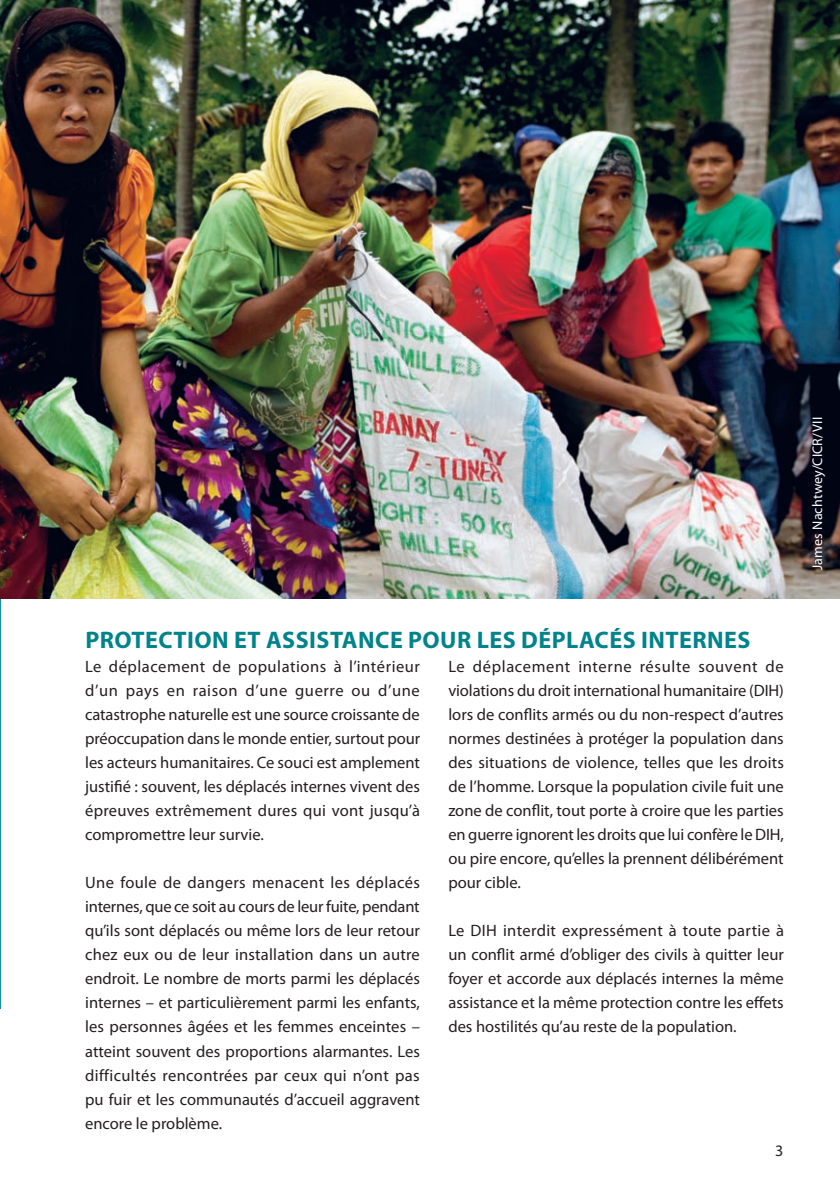
<style>
.page{position:relative;width:840px;height:1191px;background:#fff}
.page>*{position:absolute;margin:0;border:0;box-sizing:border-box;transform-origin:0 0}
.t1{font:700 24px "Myriad Pro";letter-spacing:.02em;color:#00838b}
.t2{font:16.4px/24px "Myriad Pro";color:#231f20;text-align:justify}
.t3{font:16px "Myriad Pro";color:#231f20}
.t4{font:14px "Myriad Pro";letter-spacing:.01em;color:#fff}
</style>
<div class="page">
<img style="left:0;top:0;width:839px;height:598px">
<h1 class="t1" style="left:85px;top:624px;width:666px">PROTECTION ET ASSISTANCE POUR LES DÉPL ACÉS INTERNES</h1>
<p class="t2" style="left:85px;top:654px;width:336px">Le déplacement de populations à l’intérieur d’un pays en raison d’une guerre ou d’une catastrophe naturelle est une source croissante de préoccupation dans le monde entier, surtout pour les acteurs humanitaires. Ce souci est amplement justifié : souvent, les déplacés internes vivent des épreuves extrêmement dures qui vont jusqu’à compromettre leur survie.</p>
<p class="t2" style="left:85px;top:870px;width:336px">Une foule de dangers menacent les déplacés internes, que ce soit au cours de leur fuite, pendant qu’ils sont déplacés ou même lors de leur retour chez eux ou de leur installation dans un autre endroit. Le nombre de morts parmi les déplacés internes – et particulièrement parmi les enfants, les personnes âgées et les femmes enceintes – atteint souvent des proportions alarmantes. Les difficultés rencontrées par ceux qui n’ont pas pu fuir et les communautés d’accueil aggravent encore le problème.</p>
<p class="t2" style="left:448px;top:654px;width:337px">Le déplacement interne résulte souvent de violations du droit international humanitaire (DIH) lors de conflits armés ou du non-respect d’autres normes destinées à protéger la population dans des situations de violence, telles que les droits de l’homme. Lorsque la population civile fuit une zone de conflit, tout porte à croire que les parties en guerre ignorent les droits que lui confère le DIH, ou pire encore, qu’elles la prennent délibérément pour cible.</p>
<p class="t2" style="left:448px;top:918px;width:337px">Le DIH interdit expressément à toute partie à un conflit armé d’obliger des civils à quitter leur foyer et accorde aux déplacés internes la même assistance et la même protection contre les effets des hostilités qu’au reste de la population.</p>
<p class="t3" style="left:774px;top:1141px;width:10px">3</p>
<p class="t4" style="left:808px;top:570px;width:154px;rotate:-90deg">James Nachtwey/CICR/VII</p>
</div>
